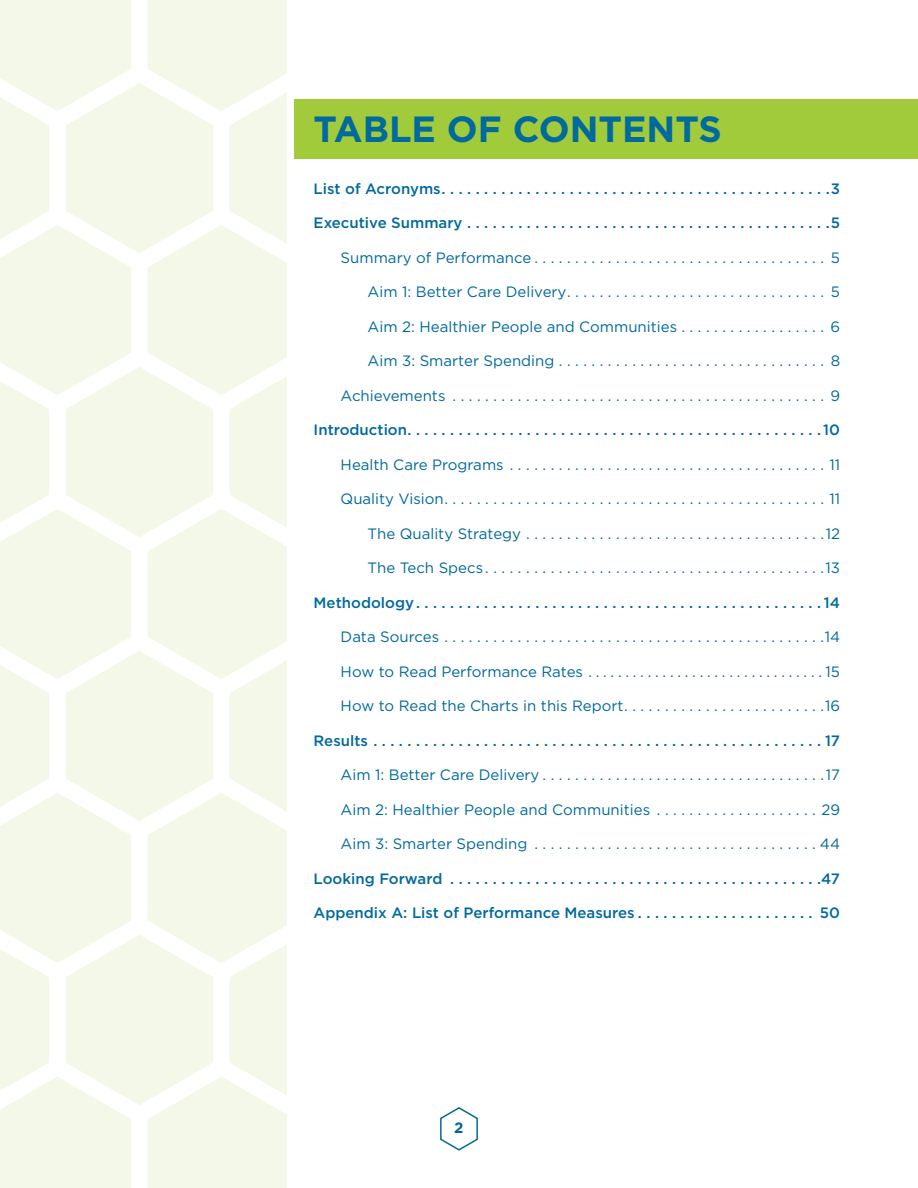
<style>
.page{position:relative;width:918px;height:1188px;background:#fff}
.page>*{position:absolute;margin:0;border:0;box-sizing:border-box;transform-origin:0 0}
.t1{font:700 36.45px "Gotham";color:#00699d}
.t2{font:15px "Gotham";color:#00699d}
.t3{font:500 15px "Gotham";color:#00699d}
.t4{font:700 15px "Gotham";color:#00699d}
</style>
<div class="page">
<svg style="left:0;top:0;width:287px;height:1188px;fill:#f3f8e8"></svg>
<div style="left:295px;top:99px;width:623px;height:59px;background:#a1cb3a"></div>
<svg style="left:440px;top:1107px;width:38px;height:44px"></svg>
<p class="t1" style="left:314px;top:105px;width:410px">TABLE OF CONTENTS</p>
<p class="t3" style="left:314px;top:180px;width:528px">List of Acronyms . . . . . . . . . . . . . . . . . . . . . . . . . . . . . . . . . . . . . . . . . . . . . 3</p>
<p class="t3" style="left:314px;top:214px;width:528px">Executive Summary . . . . . . . . . . . . . . . . . . . . . . . . . . . . . . . . . . . . . . . . . . 5</p>
<p class="t2" style="left:341px;top:248px;width:501px">Summary of Performance . . . . . . . . . . . . . . . . . . . . . . . . . . . . . . . . . . . . 5</p>
<p class="t2" style="left:368px;top:282px;width:474px">Aim 1: Better Care Delivery . . . . . . . . . . . . . . . . . . . . . . . . . . . . . . . . 5</p>
<p class="t2" style="left:368px;top:317px;width:474px">Aim 2: Healthier People and Communities . . . . . . . . . . . . . . . . . . 6</p>
<p class="t2" style="left:368px;top:351px;width:474px">Aim 3: Smarter Spending . . . . . . . . . . . . . . . . . . . . . . . . . . . . . . . . . 8</p>
<p class="t2" style="left:341px;top:386px;width:501px">Achievements . . . . . . . . . . . . . . . . . . . . . . . . . . . . . . . . . . . . . . . . . . . . . . 9</p>
<p class="t3" style="left:314px;top:421px;width:528px">Introduction . . . . . . . . . . . . . . . . . . . . . . . . . . . . . . . . . . . . . . . . . . . . . . . . 10</p>
<p class="t2" style="left:341px;top:455px;width:501px">Health Care Programs . . . . . . . . . . . . . . . . . . . . . . . . . . . . . . . . . . . . . . . 11</p>
<p class="t2" style="left:341px;top:489px;width:501px">Quality Vision . . . . . . . . . . . . . . . . . . . . . . . . . . . . . . . . . . . . . . . . . . . . . . . 11</p>
<p class="t2" style="left:368px;top:524px;width:474px">The Quality Strategy . . . . . . . . . . . . . . . . . . . . . . . . . . . . . . . . . . . . 12</p>
<p class="t2" style="left:368px;top:558px;width:474px">The Tech Specs . . . . . . . . . . . . . . . . . . . . . . . . . . . . . . . . . . . . . . . . . 13</p>
<p class="t3" style="left:314px;top:594px;width:528px">Methodology . . . . . . . . . . . . . . . . . . . . . . . . . . . . . . . . . . . . . . . . . . . . . . . 14</p>
<p class="t2" style="left:341px;top:627px;width:501px">Data Sources . . . . . . . . . . . . . . . . . . . . . . . . . . . . . . . . . . . . . . . . . . . . . . 14</p>
<p class="t2" style="left:341px;top:662px;width:501px">How to Read Performance Rates . . . . . . . . . . . . . . . . . . . . . . . . . . . . . . . 15</p>
<p class="t2" style="left:341px;top:696px;width:501px">How to Read the Charts in this Report . . . . . . . . . . . . . . . . . . . . . . . . 16</p>
<p class="t3" style="left:314px;top:732px;width:528px">Results . . . . . . . . . . . . . . . . . . . . . . . . . . . . . . . . . . . . . . . . . . . . . . . . . . . . 17</p>
<p class="t2" style="left:341px;top:765px;width:501px">Aim 1: Better Care Delivery . . . . . . . . . . . . . . . . . . . . . . . . . . . . . . . . . . 17</p>
<p class="t2" style="left:341px;top:800px;width:501px">Aim 2: Healthier People and Communities . . . . . . . . . . . . . . . . . . . . 29</p>
<p class="t2" style="left:341px;top:834px;width:501px">Aim 3: Smarter Spending . . . . . . . . . . . . . . . . . . . . . . . . . . . . . . . . . . 44</p>
<p class="t3" style="left:314px;top:870px;width:528px">Looking Forward . . . . . . . . . . . . . . . . . . . . . . . . . . . . . . . . . . . . . . . . . . . 47</p>
<p class="t3" style="left:314px;top:904px;width:528px">Appendix A: List of Performance Measures . . . . . . . . . . . . . . . . . . . . . 50</p>
<p class="t4" style="left:454px;top:1118px;width:11px">2</p>
</div>
